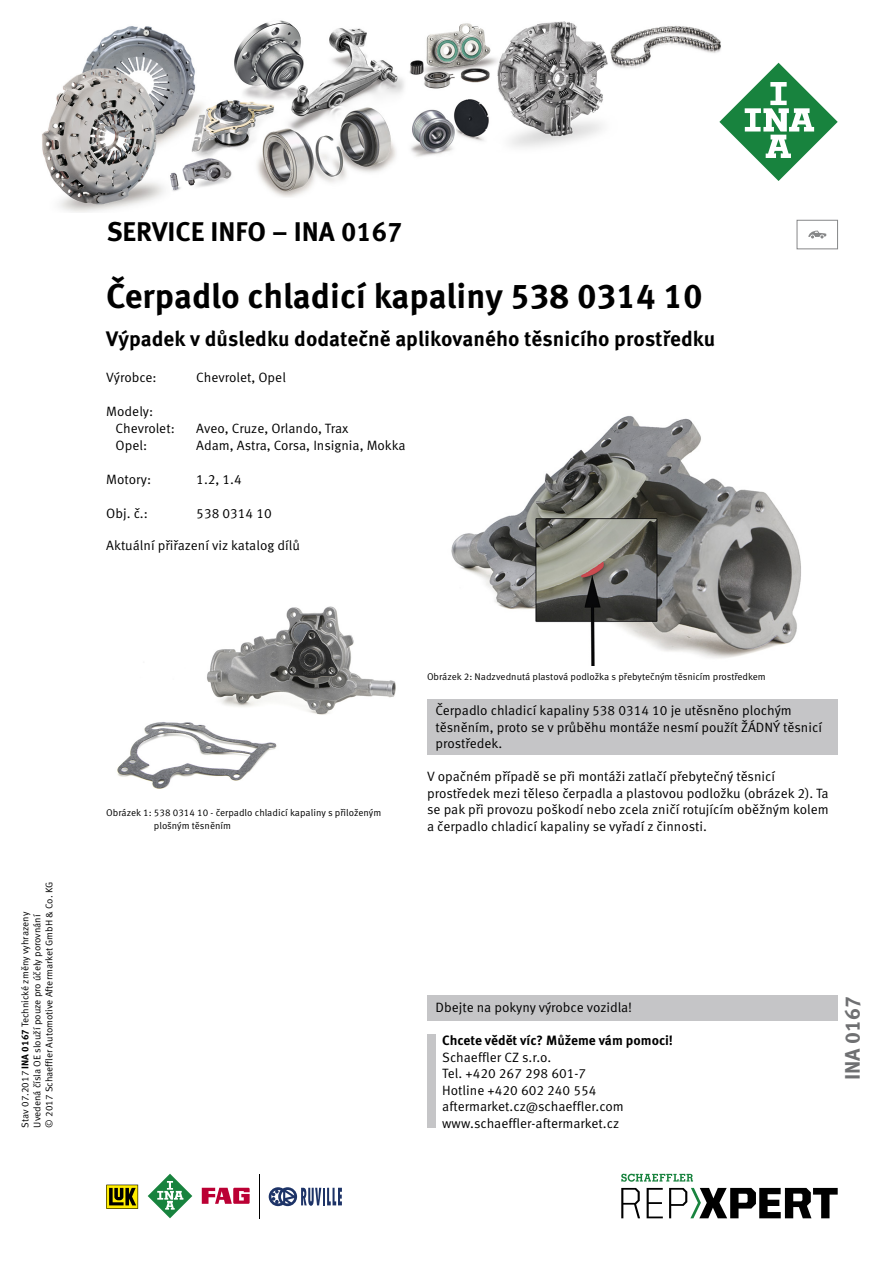
<style>
.page{position:relative;width:893px;height:1263px;background:#fff}
.page>*{position:absolute;margin:0;border:0;box-sizing:border-box;transform-origin:0 0}
.t1{font:700 34.5px "Meta Pro";color:#000}
.t2{font:700 27px "Meta Pro";color:#000}
.t3{font:700 21px "Meta Pro";color:#000}
.t4{font:700 21px "Meta Pro";color:#6f7072}
.t5{font:13.5px/16.5px "Meta Pro Norm";color:#000}
.t6{font:700 13.5px "Meta Pro";color:#000}
.t7{font:9.75px/12px "Meta Pro Norm";color:#000}
.s1{font-family:"Meta Pro";font-weight:700}
</style>
<div class="page">
<div style="left:427px;top:699px;width:411px;height:56px;background:#c5c5c7"></div>
<img style="left:451px;top:415px;width:350px;height:251px">
<img style="left:117px;top:606px;width:279px;height:183px">
<div style="left:427px;top:996px;width:411px;height:25px;background:#c5c5c7"></div>
<div style="left:427px;top:1035px;width:9px;height:93px;background:#c5c5c7"></div>
<div style="left:797px;top:220px;width:41px;height:29px;border:1px solid #868788"></div>
<svg style="left:808px;top:231px;width:18px;height:7px"></svg>
<svg style="left:106px;top:1185px;width:32px;height:24px"></svg>
<svg style="left:148px;top:1174px;width:44px;height:44px"></svg>
<svg style="left:202px;top:1188px;width:48px;height:16px"></svg>
<hr style="left:259px;top:1174px;width:1px;height:44px;background:#000">
<svg style="left:269px;top:1187px;width:73px;height:19px"></svg>
<svg style="left:621px;top:1188px;width:19px;height:30px"></svg>
<svg style="left:647px;top:1188px;width:16px;height:30px"></svg>
<svg style="left:669px;top:1188px;width:169px;height:30px"></svg>
<svg style="left:621px;top:1174px;width:72px;height:8px"></svg>
<img style="left:42px;top:20px;width:737px;height:192px">
<svg style="left:719px;top:63px;width:119px;height:118px"></svg>
<p class="t7" style="left:19px;top:1127px;width:247px;rotate:-90deg">Stav 07.2017 <span class="s1">INA 0167</span> Technické změny vyhrazeny<br>Uvedená čísla OE slouží pouze pro účely porovnání<br>© 2017 Schaeffler Automotive Aftermarket GmbH &amp; Co. KG</p>
<h2 class="t2" style="left:107px;top:210px;width:297px">SERVICE INFO – INA 0167</h2>
<h1 class="t1" style="left:106px;top:269px;width:598px">Čerpadlo chladicí kapaliny 538 0314 10</h1>
<h3 class="t3" style="left:106px;top:323px;width:610px">Výpadek v důsledku dodatečně aplikovaného těsnicího prostředku</h3>
<p class="t5" style="left:106px;top:369px;width:52px">Výrobce:</p>
<p class="t5" style="left:196px;top:369px;width:91px">Chevrolet, Opel</p>
<p class="t5" style="left:116px;top:402px;width:61px;line-height:17px;text-indent:-9px">Modely:<br>Chevrolet:</p>
<p class="t5" style="left:196px;top:420px;width:154px">Aveo, Cruze, Orlando, Trax</p>
<p class="t5" style="left:116px;top:436px;width:33px">Opel:</p>
<p class="t5" style="left:196px;top:436px;width:211px">Adam, Astra, Corsa, Insignia, Mokka</p>
<p class="t5" style="left:106px;top:470px;width:46px">Motory:</p>
<p class="t5" style="left:196px;top:470px;width:47px">1.2, 1.4</p>
<p class="t5" style="left:106px;top:504px;width:43px">Obj. č.:</p>
<p class="t5" style="left:196px;top:504px;width:77px">538 0314 10</p>
<p class="t5" style="left:106px;top:536px;width:195px">Aktuální přiřazení viz katalog dílů</p>
<p class="t7" style="left:154px;top:806px;width:229px;line-height:12.8px;text-indent:-48px">Obrázek 1: 538 0314 10 - čerpadlo chladicí kapaliny s přiloženým plošným těsněním</p>
<p class="t7" style="left:427px;top:670px;width:340px">Obrázek 2: Nadzvednutá plastová podložka s přebytečným těsnicím prostředkem</p>
<p class="t5" style="left:436px;top:701px;width:388px">Čerpadlo chladicí kapaliny 538 0314 10 je utěsněno plochým těsněním, proto se v průběhu montáže nesmí použít ŽÁDNÝ těsnicí prostředek.</p>
<p class="t5" style="left:427px;top:767px;width:403px">V opačném případě se při montáži zatlačí přebytečný těsnicí prostředek mezi těleso čerpadla a plastovou podložku (obrázek 2). Ta se pak při provozu poškodí nebo zcela zničí rotujícím oběžným kolem a čerpadlo chladicí kapaliny se vyřadí z činnosti.</p>
<p class="t5" style="left:436px;top:998px;width:198px">Dbejte na pokyny výrobce vozidla!</p>
<p class="t6" style="left:442px;top:1030px;width:232px">Chcete vědět víc? Můžeme vám pomoci!</p>
<p class="t5" style="left:442px;top:1048px;width:183px">Schaeffler CZ s.r.o.<br>Tel. +420 267 298 601-7<br>Hotline +420 602 240 554 aftermarket.cz@schaeffler.com www.schaeffler-aftermarket.cz</p>
<h3 class="t4" style="left:836px;top:1080px;width:86px;rotate:-90deg">INA 0167</h3>
</div>
